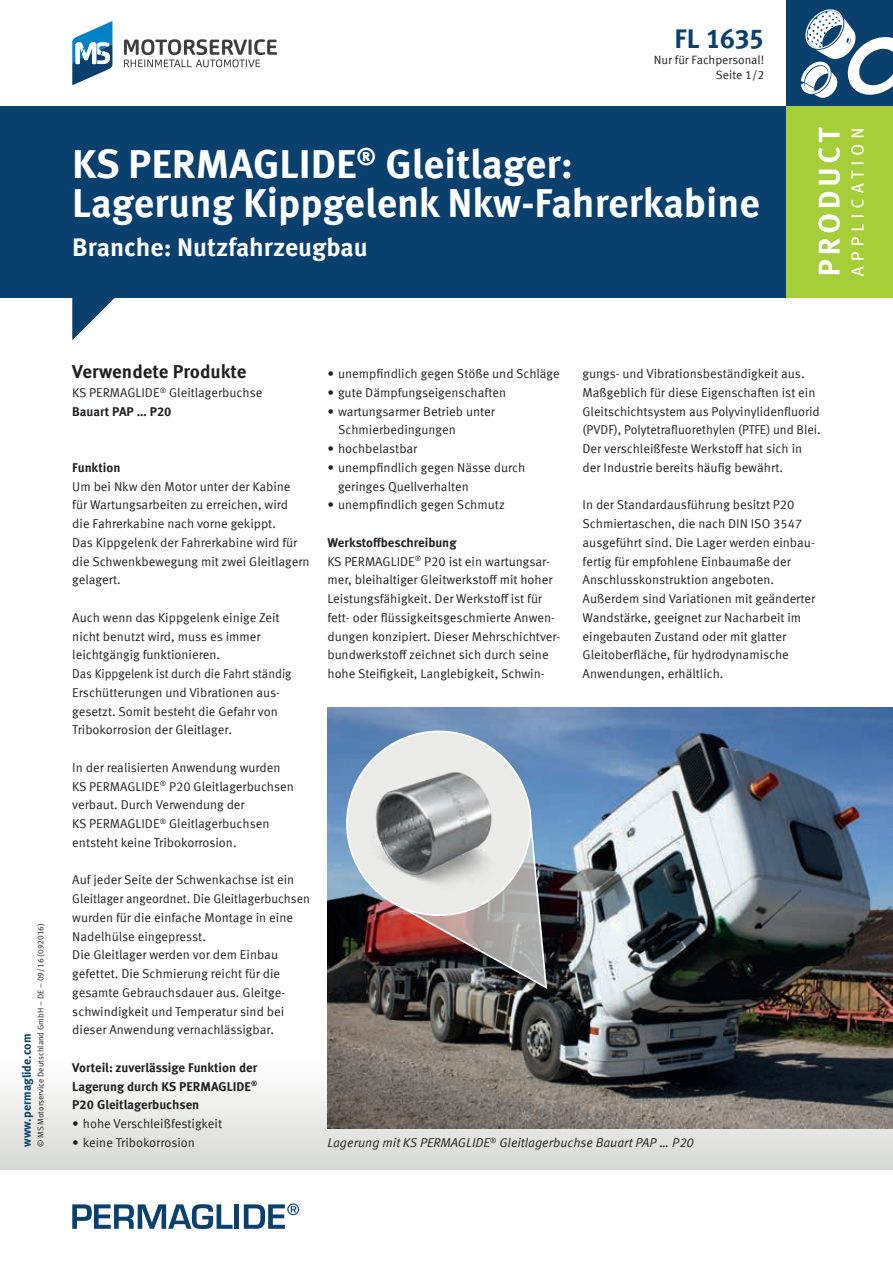
<style>
.page{position:relative;width:893px;height:1263px;background:#fff}
.page>*{position:absolute;margin:0;border:0;box-sizing:border-box;transform-origin:0 0}
.t1{font:700 40.5px/39px "Meta Offc Pro";color:#fff}
.t2{font:700 27px "Meta Offc Pro";letter-spacing:-.03em;color:#09406e}
.t3{font:700 25.5px "Meta Offc Pro";color:#fff}
.t4{font:700 18.75px "Meta Offc Pro";color:#231f20}
.t5{font:12.75px/18.8px "Meta Offc Pro Norm";color:#231f20}
.t6{font:700 12.75px/18.8px "Meta Offc Pro";color:#231f20;text-align:justify}
.t7{font:12.75px "Meta Offc Pro Norm Ita";color:#231f20}
.t8{font:12px/15px "Meta Offc Pro Norm";color:#231f20;text-align:right}
.t9{font:700 12px "Meta Offc Pro";color:#09406e}
.t10{font:8.25px "Meta Offc Pro Norm";color:#231f20}
</style>
<div class="page">
<div style="left:0;top:1054px;width:893px;height:115px;background:linear-gradient(to bottom,#fff,#d6d7d3)"></div>
<div style="left:0;top:106px;width:893px;height:192px;background:#09406e"></div>
<svg style="left:72px;top:298px;width:43px;height:42px"></svg>
<svg style="left:72px;top:1204px;width:161px;height:25px"></svg>
<div style="left:234px;top:1204px;width:5px;height:25px;background:#09406e"></div>
<svg style="left:244px;top:1203px;width:55px;height:26px"></svg>
<div style="left:787px;top:0;width:106px;height:106px;background:#09406e"></div>
<svg style="left:801px;top:9px;width:92px;height:89px"></svg>
<div style="left:787px;top:106px;width:106px;height:192px;background:#a6ce39"></div>
<svg style="left:851px;top:129px;width:13px;height:147px"></svg>
<svg style="left:818px;top:127px;width:22px;height:147px"></svg>
<svg style="left:124px;top:39px;width:153px;height:28px"></svg>
<svg style="left:72px;top:21px;width:40px;height:64px"></svg>
<img style="left:327px;top:707px;width:566px;height:421px">
<svg style="left:336px;top:722px;width:212px;height:268px"></svg>
<h2 class="t2" style="left:675px;top:18px;width:91px">FL 1635</h2>
<p class="t8" style="left:654px;top:51px;width:112px">Nur für Fachpersonal!<br>Seite 1/2</p>
<h1 class="t1" style="left:72px;top:142px;width:689px">KS PERMAGLIDE<sup>®</sup> Gleitlager:<br>Lagerung Kippgelenk Nkw-Fahrerkabine</h1>
<h3 class="t3" style="left:72px;top:228px;width:297px">Branche: Nutzfahrzeugbau</h3>
<p class="t10" style="left:34px;top:1147px;width:225px;rotate:-90deg">© MS Motorservice Deutschland GmbH – DE – 09/16 (092016)</p>
<p class="t9" style="left:17px;top:1147px;width:115px;rotate:-90deg">www.permaglide.com</p>
<h3 class="t4" style="left:72px;top:357px;width:176px">Verwendete Produkte</h3>
<p class="t5" style="left:72px;top:382px;width:192px">KS PERMAGLIDE<sup>®</sup> Gleitlagerbuchse</p>
<p class="t6" style="left:72px;top:401px;width:101px">Bauart PAP … P20</p>
<p class="t6" style="left:72px;top:457px;width:50px">Funktion</p>
<p class="t5" style="left:72px;top:476px;width:239px">Um bei Nkw den Motor unter der Kabine<br>für Wartungsarbeiten zu erreichen, wird<br>die Fahrerkabine nach vorne gekippt.<br>Das Kippgelenk der Fahrerkabine wird für die Schwenkbewegung mit zwei Gleitlagern gelagert.</p>
<p class="t5" style="left:72px;top:607px;width:221px">Auch wenn das Kippgelenk einige Zeit nicht benutzt wird, muss es immer leichtgängig funktionieren.<br>Das Kippgelenk ist durch die Fahrt ständig Erschütterungen und Vibrationen aus&shy;gesetzt. Somit besteht die Gefahr von Tribokorrosion der Gleitlager.</p>
<p class="t5" style="left:72px;top:757px;width:223px">In der realisierten Anwendung wurden KS PERMAGLIDE<sup>®</sup> P20 Gleitlagerbuchsen verbaut. Durch Verwendung der<br>KS PERMAGLIDE<sup>®</sup> Gleitlagerbuchsen entsteht keine Tribokorrosion.</p>
<p class="t5" style="left:72px;top:870px;width:239px">Auf jeder Seite der Schwenkachse ist ein Gleitlager angeordnet. Die Gleitlagerbuchsen wurden für die einfache Montage in eine Nadelhülse eingepresst.<br>Die Gleitlager werden vor dem Einbau gefettet. Die Schmierung reicht für die gesamte Gebrauchsdauer aus. Gleitge&shy;schwindigkeit und Temperatur sind bei dieser Anwendung vernachlässigbar.</p>
<p class="t6" style="left:72px;top:1057px;width:187px">Vorteil: zuverlässige Funktion der Lagerung durch KS PERMAGLIDE<sup>® </sup>P20 Gleitlagerbuchsen</p>
<p class="t5" style="left:72px;top:1113px;width:151px">• hohe Verschleißfestigkeit</p>
<p class="t5" style="left:72px;top:1132px;width:124px">• keine Tribokorrosion</p>
<p class="t5" style="left:327px;top:363px;width:234px">• unempfindlich gegen Stöße und Schläge</p>
<p class="t5" style="left:327px;top:382px;width:180px">• gute Dämpfungseigenschaften</p>
<p class="t5" style="left:338px;top:401px;width:158px;text-indent:-11px">• wartungsarmer Betrieb unter<br>Schmierbedingungen</p>
<p class="t5" style="left:327px;top:439px;width:91px">• hochbelastbar</p>
<p class="t5" style="left:338px;top:457px;width:189px;text-indent:-11px">• unempfindlich gegen Nässe durch geringes Quellverhalten</p>
<p class="t5" style="left:327px;top:495px;width:179px">• unempfindlich gegen Schmutz</p>
<p class="t6" style="left:327px;top:532px;width:131px">Werkstoffbeschreibung</p>
<p class="t5" style="left:327px;top:551px;width:234px">KS PERMAGLIDE<sup>®</sup> P20 ist ein wartungsar&shy;mer, bleihaltiger Gleitwerkstoff mit hoher Leistungsfähigkeit. Der Werkstoff ist für fett- oder flüssigkeitsgeschmierte Anwen&shy;dungen konzipiert. Dieser Mehrschichtver&shy;bundwerkstoff zeichnet sich durch seine hohe Steifigkeit, Langlebigkeit, Schwin-</p>
<p class="t5" style="left:583px;top:363px;width:240px">gungs- und Vibrationsbeständigkeit aus.<br>Maßgeblich für diese Eigenschaften ist ein Gleitschichtsystem aus Polyvinylidenfluorid (PVDF), Polytetrafluorethylen (PTFE) und Blei.<br>Der verschleißfeste Werkstoff hat sich in der Industrie bereits häufig bewährt.</p>
<p class="t5" style="left:583px;top:495px;width:234px">In der Standardausführung besitzt P20<br>Schmiertaschen, die nach DIN ISO 3547 ausgeführt sind. Die Lager werden einbau&shy;fertig für empfohlene Einbaumaße der Anschlusskonstruktion angeboten.<br>Außerdem sind Variationen mit geänderter Wandstärke, geeignet zur Nacharbeit im eingebauten Zustand oder mit glatter Gleitoberfläche, für hydrodynamische Anwendungen, erhältlich.</p>
<p class="t7" style="left:327px;top:1133px;width:368px">Lagerung mit KS PERMAGLIDE<sup>®</sup> Gleitlagerbuchse Bauart PAP … P20</p>
</div>
